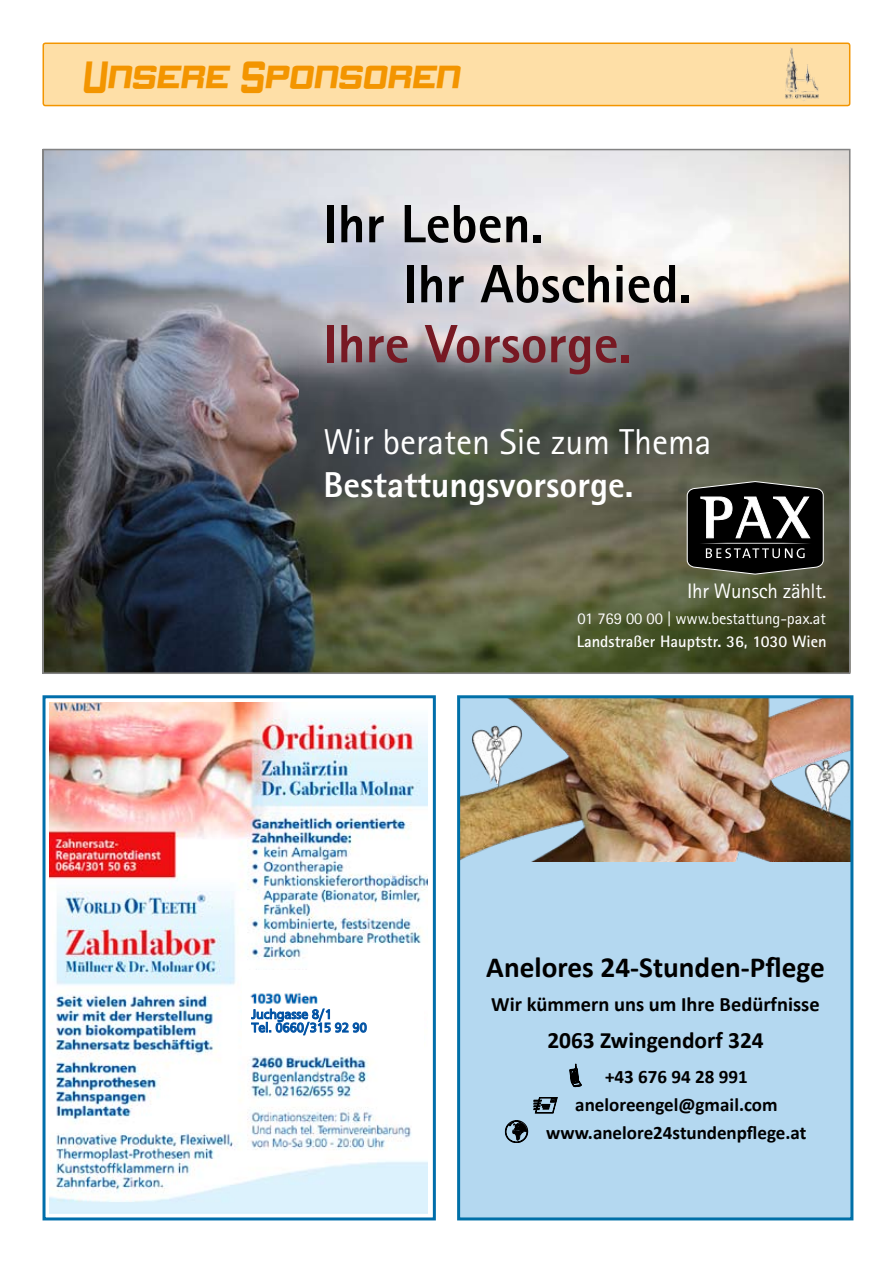
<style>
.page{position:relative;width:893px;height:1263px;background:#fff}
.page>*{position:absolute;margin:0;border:0;box-sizing:border-box;transform-origin:0 0}
.t1{font:800 54px/60px "Rotis Sans Serif";color:#000}
.t2{font:800 54px "Rotis Sans Serif";color:#771923}
.t3{font:45px "Never Say Die";letter-spacing:.075em;color:#f39500;scale:.67 1}
.t4{font:36px "Rotis Sans Serif";color:#fff}
.t5{font:800 36px "Rotis Sans Serif";color:#fff}
.t6{font:700 29.25px "Calibri";color:#000}
.t7{font:700 23.4px "Calibri";color:#000}
.t8{font:21px "Rotis Sans Serif";letter-spacing:-.015em;color:#fff}
.t9{font:700 20.4px "Calibri";color:#000}
.t10{font:700 19.05px/27.9px "Calibri";color:#000;text-align:center}
.t11{font:16.5px "Rotis Sans Serif";letter-spacing:-.005em;color:#fff}
.t12{font:700 16.5px "Rotis Sans Serif";color:#fff}
.t13{font:13.65px/13.4px "Frutiger";color:#0052a4}
</style>
<div class="page">
<img style="left:46px;top:152px;width:801px;height:519px">
<img style="left:300px;top:178px;width:415px;height:224px">
<div style="left:687px;top:488px;width:136px;height:79px;background:#000;border-radius:7px"></div>
<div style="left:687px;top:488px;width:137px;height:80px;border:1px solid #fff;border-radius:7px"></div>
<svg style="left:700px;top:497px;width:111px;height:61px"></svg>
<div style="left:43px;top:695px;width:393px;height:525px;border:3px solid #006eab"></div>
<img style="left:50px;top:703px;width:378px;height:510px">
<div style="left:243px;top:970px;width:181px;height:85px;background:#fff"></div>
<svg style="left:251px;top:1009px;width:116px;height:26px"></svg>
<img style="left:250px;top:992px;width:67px;height:12px">
<div style="left:459px;top:697px;width:393px;height:522px;background:#b4d8f0"></div>
<img style="left:461px;top:699px;width:388px;height:162px">
<svg style="left:505px;top:1120px;width:23px;height:23px"></svg>
<div style="left:457px;top:695px;width:396px;height:525px;border:3px solid #0070a8"></div>
<div style="left:43px;top:43px;width:807px;height:63px;background:#fedfa7;border-radius:2px"></div>
<div style="left:43px;top:43px;width:807px;height:63px;border:2px solid #f39500;border-radius:2px"></div>
<img style="left:785px;top:47px;width:34px;height:54px">
<svg style="left:569px;top:1063px;width:13px;height:24px"></svg>
<svg style="left:533px;top:1097px;width:25px;height:17px"></svg>
<h2 class="t3" style="left:85px;top:49px;width:562px">Unsere Sponsoren</h2>
<h1 class="t1" style="left:404px;top:193px;width:289px;text-indent:-80px">Ihr Leben.<br>Ihr Abschied.</h1>
<h1 class="t2" style="left:324px;top:310px;width:310px">Ihre Vorsorge.</h1>
<h3 class="t4" style="left:324px;top:420px;width:389px">Wir beraten Sie zum Thema</h3>
<h3 class="t5" style="left:324px;top:462px;width:311px">Bestattungsvorsorge.</h3>
<p class="t8" style="left:687px;top:579px;width:141px">Ihr Wunsch zählt.</p>
<p class="t11" style="left:578px;top:609px;width:250px">01 769 00 00 | www.bestattung-pax.at</p>
<p class="t12" style="left:577px;top:631px;width:251px">Landstraßer Hauptstr. 36, 1030 Wien</p>
<p class="t13" style="left:251px;top:1007px;width:117px">Juchgasse 8/1<br>Tel. 0660/315 92 90</p>
<h3 class="t6" style="left:486px;top:947px;width:340px">Anelores 24-Stunden-Pflege</h3>
<p class="t9" style="left:491px;top:990px;width:330px">Wir kümmern uns um Ihre Bedürfnisse</p>
<p class="t7" style="left:547px;top:1024px;width:218px">2063 Zwingendorf 324</p>
<p class="t10" style="left:575px;top:1062px;width:204px">+43 676 94 28 991 aneloreengel@gmail.com</p>
<p class="t10" style="left:505px;top:1118px;width:303px">✓ www.anelore24stundenpflege.at</p>
</div>
